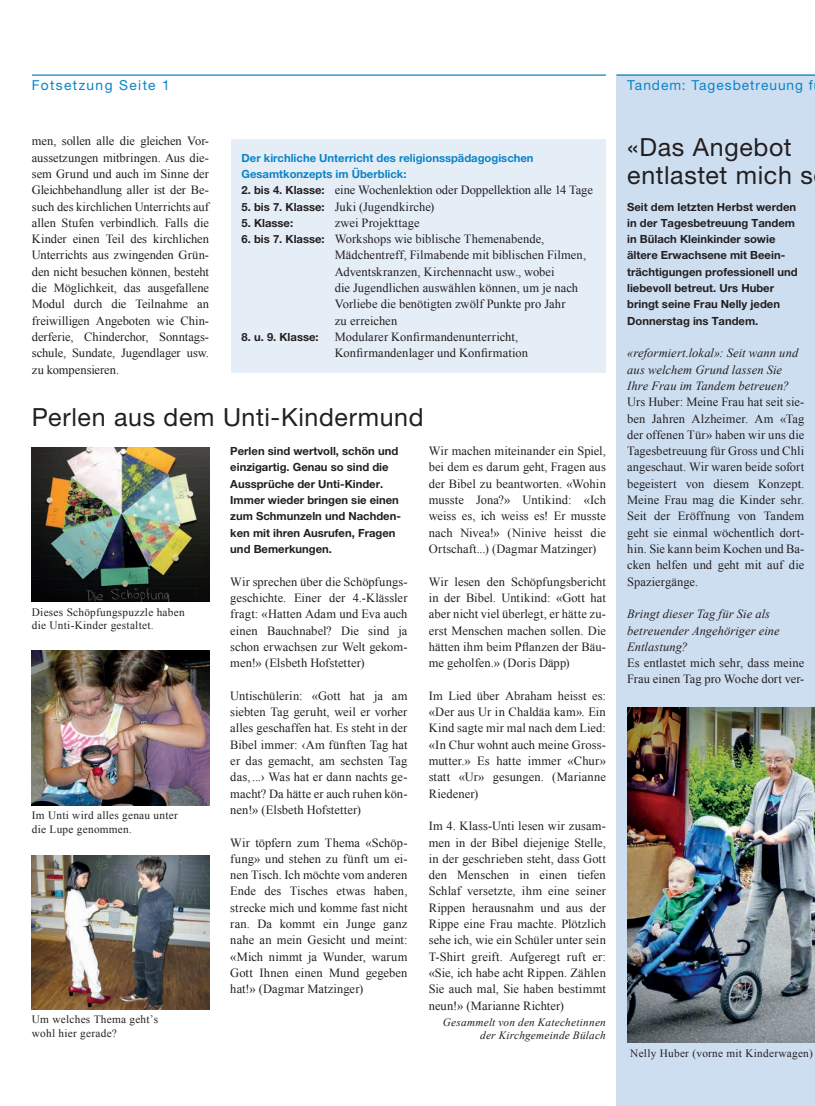
<style>
.page{position:relative;width:815px;height:1106px;background:#fff}
.page>*{position:absolute;margin:0;border:0;box-sizing:border-box;transform-origin:0 0}
.t1{font:25px/27.5px "Helvetica Neue LT Std";letter-spacing:.025em;color:#231f20}
.t2{font:13.75px "Helvetica Neue LT Std";letter-spacing:.075em;color:#0984c7}
.t3{font:13.75px "Helvetica Neue LT Std";letter-spacing:.1em;color:#0984c7}
.t4{font:12.5px/16.2px "Times New Roman";letter-spacing:.005em;color:#231f20;text-align:justify}
.t5{font:italic 12.5px/16.2px "Times New Roman";letter-spacing:.005em;color:#231f20}
.t6{font:700 11.25px/16.2px "Helvetica Neue LT Std";color:#231f20}
.t7{font:11.25px/13.5px "Times New Roman";letter-spacing:.025em;color:#231f20}
.t8{font:700 11.25px/16.2px "Helvetica Neue LT Std";color:#0984c7}
.t9{font:italic 11.25px/13.1px "Times New Roman";letter-spacing:.02em;color:#231f20;text-align:right}
.s1{font-family:"Helvetica Neue LT Std";font-weight:700;font-size:11.25px}
</style>
<div class="page">
<div style="left:617px;top:74px;width:198px;height:1032px;background:#cedef1"></div>
<hr style="left:32px;top:74px;width:574px;height:2px;background:#0984c7">
<hr style="left:617px;top:74px;width:198px;height:2px;background:#0984c7">
<img style="left:32px;top:651px;width:177px;height:154px">
<img style="left:32px;top:855px;width:177px;height:154px">
<img style="left:32px;top:447px;width:177px;height:155px">
<img style="left:627px;top:708px;width:188px;height:334px">
<div style="left:231px;top:139px;width:374px;height:234px;background:#e5edf7"></div>
<p class="t3" style="left:32px;top:77px;width:139px">Fotsetzung Seite 1</p>
<p class="t2" style="left:627px;top:77px;width:187px">Tandem: Tagesbetreuung f</p>
<p class="t4" style="left:32px;top:133px;width:179px">men, sollen alle die gleichen Vor&shy;aussetzungen mitbringen. Aus die&shy;sem Grund und auch im Sinne der Gleichbehandlung aller ist der Be&shy;such des kirchlichen Unterrichts auf allen Stufen verbindlich. Falls die Kinder einen Teil des kirchlichen Unterrichts aus zwingenden Grün&shy;den nicht besuchen können, besteht die Möglichkeit, das ausgefallene Modul durch die Teilnahme an freiwilligen Angeboten wie Chin&shy;derferie, Chinderchor, Sonntags&shy;schule, Sundate, Jugendlager usw. zu kompensieren.</p>
<h1 class="t1" style="left:32px;top:402px;width:393px">Perlen aus dem Unti-Kindermund</h1>
<p class="t6" style="left:230px;top:443px;width:172px">Perlen sind wertvoll, schön und einzigartig. Genau so sind die<br>Aussprüche der Unti-Kinder.<br>Immer wieder bringen sie einen zum Schmunzeln und Nachden&shy;ken mit ihren Ausrufen, Fragen und Bemerkungen.</p>
<p class="t4" style="left:230px;top:573px;width:179px">Wir sprechen über die Schöpfungs&shy;geschichte. Einer der 4.-Klässler fragt: «Hatten Adam und Eva auch einen Bauchnabel? Die sind ja schon erwachsen zur Welt gekom&shy;men!» (Elsbeth Hofstetter)</p>
<p class="t4" style="left:230px;top:687px;width:179px">Untischülerin: «Gott hat ja am siebten Tag geruht, weil er vorher alles geschaffen hat. Es steht in der Bibel immer: ‹Am fünften Tag hat er das gemacht, am sechsten Tag das,...› Was hat er dann nachts ge&shy;macht? Da hätte er auch ruhen kön&shy;nen!» (Elsbeth Hofstetter)</p>
<p class="t4" style="left:230px;top:834px;width:179px">Wir töpfern zum Thema «Schöp&shy;fung» und stehen zu fünft um ei&shy;nen Tisch. Ich möchte vom anderen Ende des Tisches etwas haben, strecke mich und komme fast nicht ran. Da kommt ein Junge ganz nahe an mein Gesicht und meint: «Mich nimmt ja Wunder, warum Gott Ihnen einen Mund gegeben hat!» (Dagmar Matzinger)</p>
<p class="t8" style="left:242px;top:149px;width:294px">Der kirchliche Unterricht des religionsspädagogischen<br>Gesamtkonzepts im Überblick:</p>
<p class="t4" style="left:242px;top:182px;width:353px"><span class="s1">2. bis 4. Klasse:</span> eine Wochenlektion oder Doppellektion alle 14 Tage</p>
<p class="t4" style="left:242px;top:198px;width:194px"><span class="s1">5. bis 7. Klasse:</span> Juki (Jugendkirche)</p>
<p class="t6" style="left:242px;top:214px;width:53px">5. Klasse:</p>
<p class="t4" style="left:335px;top:214px;width:86px">zwei Projekttage</p>
<p class="t4" style="left:335px;top:231px;width:253px;text-align:left;text-indent:-93px"><span class="s1">6. bis 7. Klasse:</span> Workshops wie biblische Themenabende, Mädchentreff, Filmabende mit biblischen Filmen, Adventskranzen, Kirchennacht usw., wobei<br>die Jugendlichen auswählen können, um je nach Vorliebe die benötigten zwölf Punkte pro Jahr<br>zu erreichen</p>
<p class="t6" style="left:242px;top:328px;width:79px">8. u. 9. Klasse:</p>
<p class="t4" style="left:335px;top:328px;width:195px">Modularer Konfirmandenunterricht,<br>Konfirmandenlager und Konfirmation</p>
<p class="t4" style="left:429px;top:442px;width:179px">Wir machen miteinander ein Spiel, bei dem es darum geht, Fragen aus der Bibel zu beantworten. «Wohin musste Jona?» Untikind: «Ich weiss es, ich weiss es! Er musste nach Nivea!» (Ninive heisst die Ortschaft...) (Dagmar Matzinger)</p>
<p class="t4" style="left:429px;top:573px;width:179px">Wir lesen den Schöpfungsbericht in der Bibel. Untikind: «Gott hat aber nicht viel überlegt, er hätte zu&shy;erst Menschen machen sollen. Die hätten ihm beim Pflanzen der Bäu&shy;me geholfen.» (Doris Däpp)</p>
<p class="t4" style="left:429px;top:687px;width:179px">Im Lied über Abraham heisst es: «Der aus Ur in Chaldäa kam». Ein Kind sagte mir mal nach dem Lied: «In Chur wohnt auch meine Gross&shy;mutter.» Es hatte immer «Chur» statt «Ur» gesungen. (Marianne Riedener)</p>
<p class="t4" style="left:429px;top:817px;width:179px">Im 4. Klass-Unti lesen wir zusam&shy;men in der Bibel diejenige Stelle, in der geschrieben steht, dass Gott den Menschen in einen tiefen Schlaf versetzte, ihm eine seiner Rippen herausnahm und aus der Rippe eine Frau machte. Plötzlich sehe ich, wie ein Schüler unter sein T-Shirt greift. Aufgeregt ruft er: «Sie, ich habe acht Rippen. Zählen Sie auch mal, Sie haben bestimmt neun!» (Marianne Richter)</p>
<p class="t9" style="left:443px;top:1015px;width:165px">Gesammelt von den Katechetinnen der Kirchgemeinde Bülach</p>
<p class="t7" style="left:32px;top:605px;width:154px">Dieses Schöpfungspuzzle haben die Unti-Kinder gestaltet.</p>
<p class="t7" style="left:32px;top:808px;width:147px">Im Unti wird alles genau unter die Lupe genommen.</p>
<p class="t7" style="left:32px;top:1012px;width:128px">Um welches Thema geht’s wohl hier gerade?</p>
<h1 class="t1" style="left:627px;top:133px;width:187px">«Das Angebot entlastet mich s</h1>
<p class="t6" style="left:627px;top:198px;width:172px">Seit dem letzten Herbst werden in der Tagesbetreuung Tandem in Bülach Kleinkinder sowie ältere Erwachsene mit Beein&shy;trächtigungen professionell und liebevoll betreut. Urs Huber bringt seine Frau Nelly jeden<br>Donnerstag ins Tandem.</p>
<p class="t5" style="left:627px;top:345px;width:173px">«reformiert.lokal»: Seit wann und aus welchem Grund lassen Sie<br>Ihre Frau im Tandem betreuen?</p>
<p class="t4" style="left:627px;top:394px;width:179px">Urs Huber: Meine Frau hat seit sie&shy;ben Jahren Alzheimer. Am «Tag der offenen Tür» haben wir uns die Tagesbetreuung für Gross und Chli angeschaut. Wir waren beide sofort begeistert von diesem Konzept.<br>Meine Frau mag die Kinder sehr.<br>Seit der Eröffnung von Tandem geht sie einmal wöchentlich dort&shy;hin. Sie kann beim Kochen und Ba&shy;cken helfen und geht mit auf die Spaziergänge.</p>
<p class="t5" style="left:627px;top:605px;width:154px">Bringt dieser Tag für Sie als betreuender Angehöriger eine<br>Entlastung?</p>
<p class="t4" style="left:627px;top:654px;width:179px">Es entlastet mich sehr, dass meine<br>Frau einen Tag pro Woche dort ver-</p>
<p class="t7" style="left:630px;top:1046px;width:184px">Nelly Huber (vorne mit Kinderwagen)</p>
</div>
